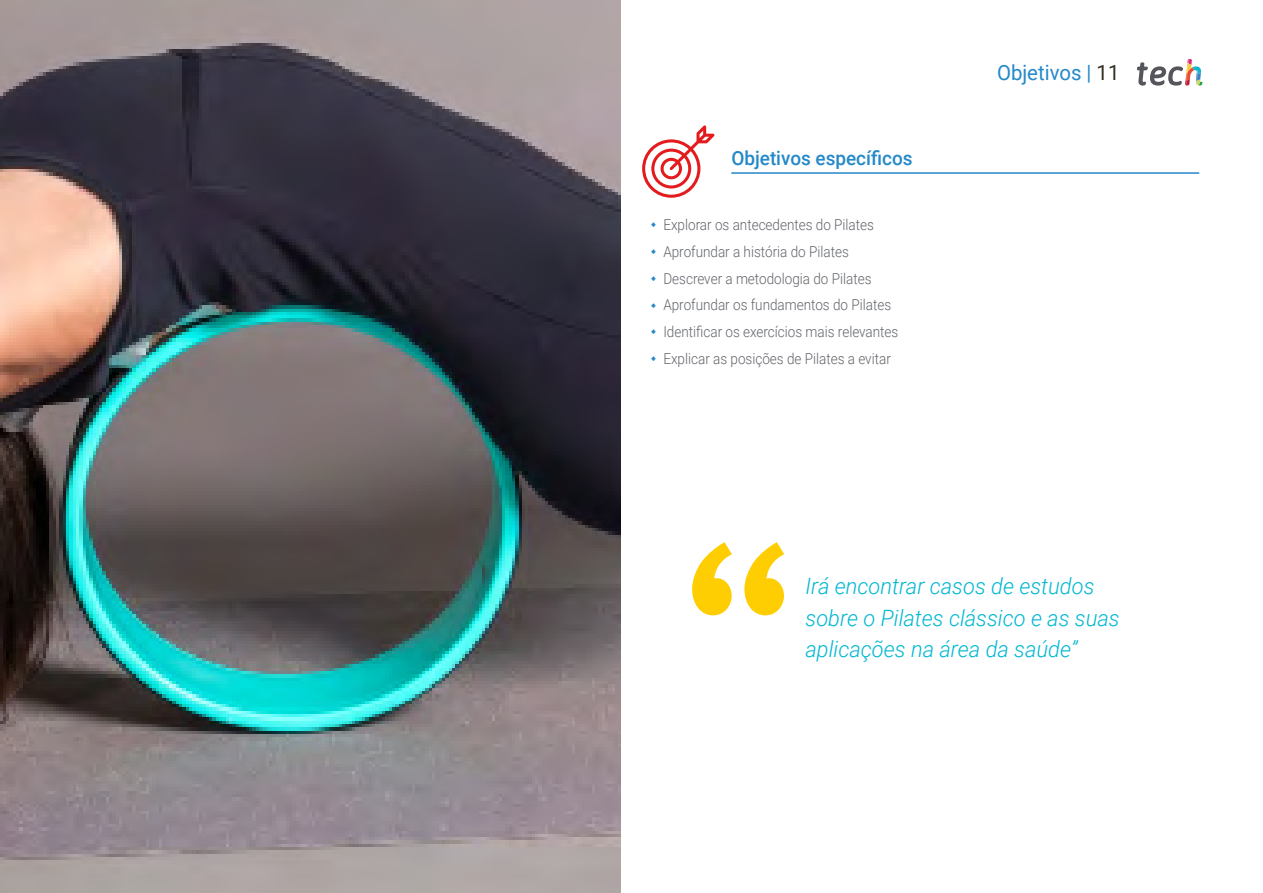
<style>
.page{position:relative;width:1263px;height:893px;background:#fff}
.page>*{position:absolute;margin:0;border:0;box-sizing:border-box;transform-origin:0 0}
.t1{font:italic 300 22.5px/31.5px "Roboto";color:#00b7d1}
.t2{font:21px "Roboto";color:#2488c9}
.t3{font:500 19.5px "Roboto";color:#2488c9}
.t4{font:300 15px/26.7px "Roboto";color:#61646a;scale:.9 1}
.s1{color:#312e20}
</style>
<div class="page">
<svg style="left:642px;top:125px;width:72px;height:73px"></svg>
<img style="left:0;top:0;width:621px;height:893px">
<svg style="left:1137px;top:59px;width:65px;height:27px"></svg>
<svg style="left:692px;top:542px;width:92px;height:73px"></svg>
<hr style="left:731px;top:173px;width:468px;height:1px;background:#2488c9">
<h3 class="t3" style="left:731px;top:144px;width:183px">Objetivos específicos</h3>
<p class="t4" style="left:663px;top:211px;width:263px">Explorar os antecedentes do Pilates Aprofundar a história do Pilates Descrever a metodologia do Pilates Aprofundar os fundamentos do Pilates Identificar os exercícios mais relevantes Explicar as posições de Pilates a evitar</p>
<h2 class="t2" style="left:997px;top:57px;width:124px">Objetivos | <span class="s1">11</span></h2>
<h1 class="t1" style="left:805px;top:570px;width:316px">Irá encontrar casos de estudos sobre o Pilates clássico e as suas aplicações na área da saúde”</h1>
</div>
